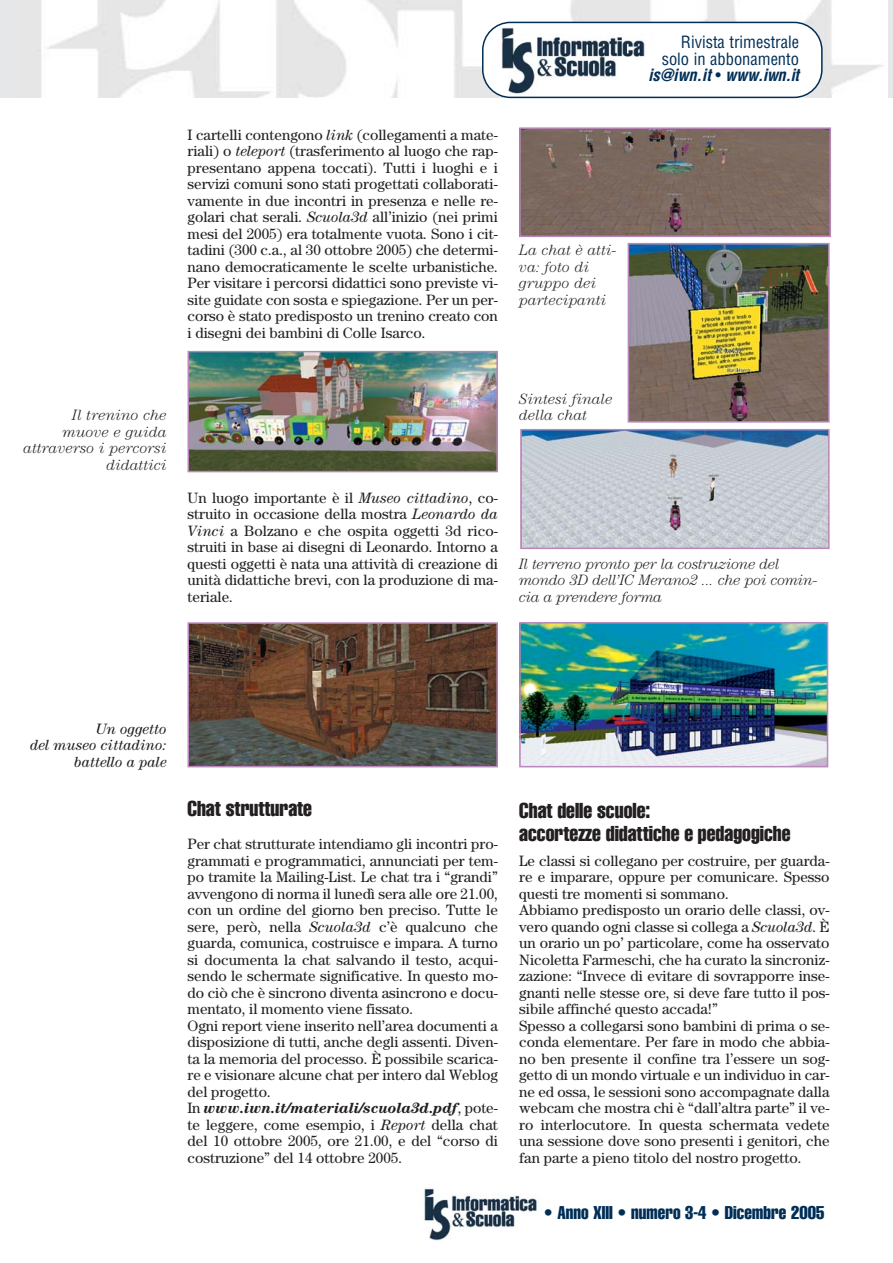
<style>
.page{position:relative;width:893px;height:1263px;background:#fff}
.page>*{position:absolute;margin:0;border:0;box-sizing:border-box;transform-origin:0 0}
.t1{font:extra-condensed 21px/22.5px "Helvetica";letter-spacing:-.005em;color:#231f20}
.t2{font:extra-condensed 18px "Helvetica";color:#002e56}
.t3{font:condensed 16.5px/16.5px "Helvetica";color:#002e56;text-align:right}
.t4{font:15px/16.5px "Century";color:#231f20}
.t5{font:italic 300 15px/16.5px "Century";letter-spacing:.005em;color:#231f20}
.t6{font:italic 300 15px/16.5px "Century";letter-spacing:-.015em;color:#231f20}
.t7{font:italic 15px/16.5px "Century";color:#231f20;text-align:right}
.s1{font-style:italic}
.s2{font-weight:700;font-style:italic}
</style>
<div class="page">
<img style="left:17px;top:0;width:867px;height:98px">
<img style="left:191px;top:354px;width:304px;height:115px">
<div style="left:188px;top:351px;width:310px;height:121px;border:2px solid #bb86bb"></div>
<img style="left:191px;top:625px;width:304px;height:139px">
<div style="left:188px;top:622px;width:310px;height:145px;border:2px solid #bb86bb"></div>
<img style="left:522px;top:130px;width:306px;height:104px">
<div style="left:519px;top:127px;width:312px;height:110px;border:2px solid #bb86bb"></div>
<img style="left:631px;top:246px;width:196px;height:174px">
<div style="left:628px;top:243px;width:202px;height:180px;border:2px solid #bb86bb"></div>
<img style="left:523px;top:432px;width:304px;height:114px">
<div style="left:520px;top:429px;width:310px;height:120px;border:2px solid #bb86bb"></div>
<img style="left:522px;top:625px;width:303px;height:139px">
<div style="left:519px;top:622px;width:309px;height:145px;border:2px solid #bb86bb"></div>
<div style="left:0;top:0;width:17px;height:98px;background:#e6e7e8"></div>
<svg style="left:482px;top:22px;width:341px;height:76px"></svg>
<img style="left:424px;top:1188px;width:114px;height:53px">
<p class="t5" style="left:24px;top:408px;width:145px;text-align:right">Il trenino che muove e guida attraverso i percorsi didattici</p>
<p class="t4" style="left:187px;top:127px;width:312px;text-align:justify">I cartelli contengono <span class="s1">link</span> (collegamenti a mate&shy;riali) o <span class="s1">teleport</span> (trasferimento al luogo che rap&shy;presentano appena toccati). Tutti i luoghi e i servizi comuni sono stati progettati collaborati&shy;vamente in due incontri in presenza e nelle re&shy;golari chat serali. <span class="s1">Scuola3d</span> all’inizio (nei primi mesi del 2005) era totalmente vuota. Sono i cit&shy;tadini (300 c.a., al 30 ottobre 2005) che determi&shy;nano democraticamente le scelte urbanistiche.<br>Per visitare i percorsi didattici sono previste vi&shy;site guidate con sosta e spiegazione. Per un per&shy;corso è stato predisposto un trenino creato con i disegni dei bambini di Colle Isarco.</p>
<p class="t5" style="left:519px;top:243px;width:99px">La chat è atti&shy;va: foto di gruppo dei partecipanti</p>
<p class="t5" style="left:519px;top:391px;width:95px">Sintesi finale della chat</p>
<p class="t3" style="left:648px;top:35px;width:156px">Rivista trimestrale<br>solo in abbonamento <span class="s2">is@iwn.it</span> • <span class="s2">www.iwn.it</span></p>
<p class="t4" style="left:187px;top:490px;width:312px;text-align:justify">Un luogo importante è il <span class="s1">Museo cittadino</span>, co&shy;struito in occasione della mostra <span class="s1">Leonardo da Vinci</span> a Bolzano e che ospita oggetti 3d rico&shy;struiti in base ai disegni di Leonardo. Intorno a questi oggetti è nata una attività di creazione di unità didattiche brevi, con la produzione di ma&shy;teriale.</p>
<p class="t6" style="left:519px;top:556px;width:300px">Il terreno pronto per la costruzione del mondo 3D dell’IC Merano2 ... che poi comin&shy;cia a prendere forma</p>
<p class="t7" style="left:30px;top:721px;width:138px">Un oggetto<br>del museo cittadino: battello a pale</p>
<p class="t1" style="left:187px;top:797px;width:126px">Chat strutturate</p>
<p class="t4" style="left:187px;top:837px;width:312px">Per chat strutturate intendiamo gli incontri pro&shy;grammati e programmatici, annunciati per tem&shy;po tramite la Mailing-List. Le chat tra i “grandi” avvengono di norma il lunedì sera alle ore 21.00, con un ordine del giorno ben preciso. Tutte le sere, però, nella <span class="s1">Scuola3d</span> c’è qualcuno che guarda, comunica, costruisce e impara. A turno si documenta la chat salvando il testo, acqui&shy;sendo le schermate significative. In questo mo&shy;do ciò che è sincrono diventa asincrono e docu&shy;mentato, il momento viene fissato.<br>Ogni report viene inserito nell’area documenti a disposizione di tutti, anche degli assenti. Diven&shy;ta la memoria del processo. È possibile scarica&shy;re e visionare alcune chat per intero dal Weblog del progetto.<br>In <span class="s2">www.iwn.it/materiali/scuola3d.pdf</span>, pote&shy;te leggere, come esempio, i <span class="s1">Report</span> della chat del 10 ottobre 2005, ore 21.00, e del “corso di costruzione” del 14 ottobre 2005.</p>
<p class="t1" style="left:519px;top:799px;width:273px">Chat delle scuole:<br>accortezze didattiche e pedagogiche</p>
<p class="t4" style="left:519px;top:853px;width:312px">Le classi si collegano per costruire, per guarda&shy;re e imparare, oppure per comunicare. Spesso questi tre momenti si sommano.<br>Abbiamo predisposto un orario delle classi, ov&shy;vero quando ogni classe si collega a <span class="s1">Scuola3d</span>. È un orario un po’ particolare, come ha osservato Nicoletta Farmeschi, che ha curato la sincroniz&shy;zazione: “Invece di evitare di sovrapporre inse&shy;gnanti nelle stesse ore, si deve fare tutto il pos&shy;sibile affinché questo accada!”<br>Spesso a collegarsi sono bambini di prima o se&shy;conda elementare. Per fare in modo che abbia&shy;no ben presente il confine tra l’essere un sog&shy;getto di un mondo virtuale e un individuo in car&shy;ne ed ossa, le sessioni sono accompagnate dalla webcam che mostra chi è “dall’altra parte” il ve&shy;ro interlocutore. In questa schermata vedete una sessione dove sono presenti i genitori, che fan parte a pieno titolo del nostro progetto.</p>
<p class="t2" style="left:544px;top:1200px;width:282px">• Anno XIII • numero 3-4 • Dicembre 2005</p>
</div>
